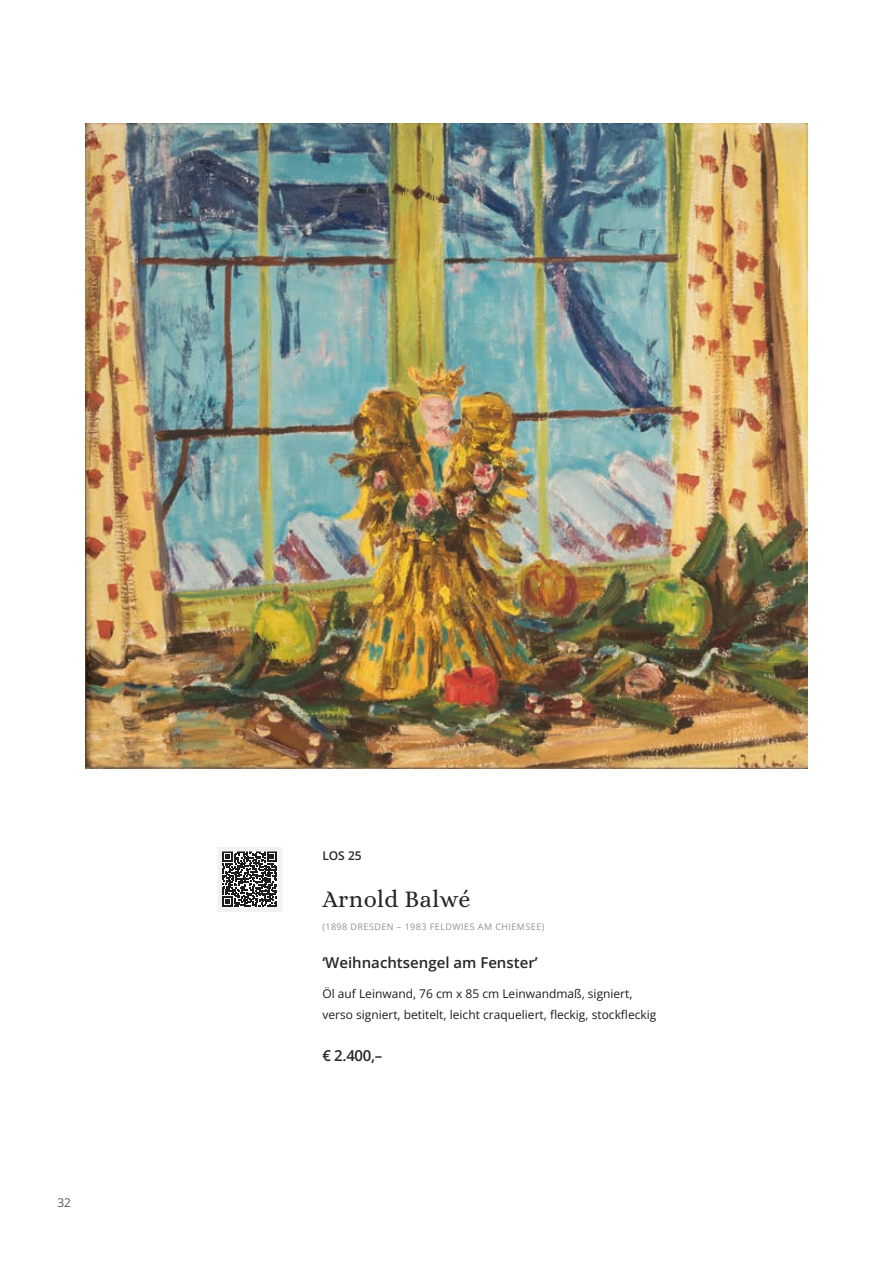
<style>
.page{position:relative;width:893px;height:1263px;background:#fff}
.page>*{position:absolute;margin:0;border:0;box-sizing:border-box;transform-origin:0 0}
.Titel_-_Kuenstler{font:24px "Alice";letter-spacing:.015em;color:#292623}
.Titel_-_Kunstwerk{font:600 15px "Open Sans";color:#292623}
.Preis{font:600 15px "Open Sans";color:#292623}
.Body_Text{font:12px/21px "Open Sans";color:#1d1d1b}
.Titel_-_LOS{font:600 12px "Open Sans";color:#292623}
.t1{font:12px "Open Sans";color:#575756}
.Titel_-_Kuenstler_-_Datum{font:9px "Open Sans";letter-spacing:.05em;color:#919190}
</style>
<div class="page">
<svg style="left:222px;top:852px;width:55px;height:55px"></svg>
<div style="left:217px;top:847px;width:65px;height:65px;border:4px solid #f1f1f1"></div>
<img style="left:86px;top:123px;width:721px;height:645px">
<p class="t1" style="left:57px;top:1194px;width:15px">32</p>
<p class="Titel_-_LOS" style="left:322px;top:847px;width:41px">LOS 25</p>
<p class="Titel_-_Kuenstler" style="left:322px;top:886px;width:150px">Arnold Balwé</p>
<p class="Titel_-_Kuenstler_-_Datum" style="left:322px;top:921px;width:224px">(1898 DRESDEN – 1983 FELDWIES AM CHIEMSEE)</p>
<p class="Titel_-_Kunstwerk" style="left:322px;top:952px;width:217px">‘Weihnachtsengel am Fenster’</p>
<p class="Body_Text" style="left:322px;top:982px;width:335px">Öl auf Leinwand, 76 cm x 85 cm Leinwandmaß, signiert, verso signiert, betitelt, leicht craqueliert, fleckig, stockfleckig</p>
<p class="Preis" style="left:322px;top:1045px;width:62px">€ 2.400,–</p>
</div>
